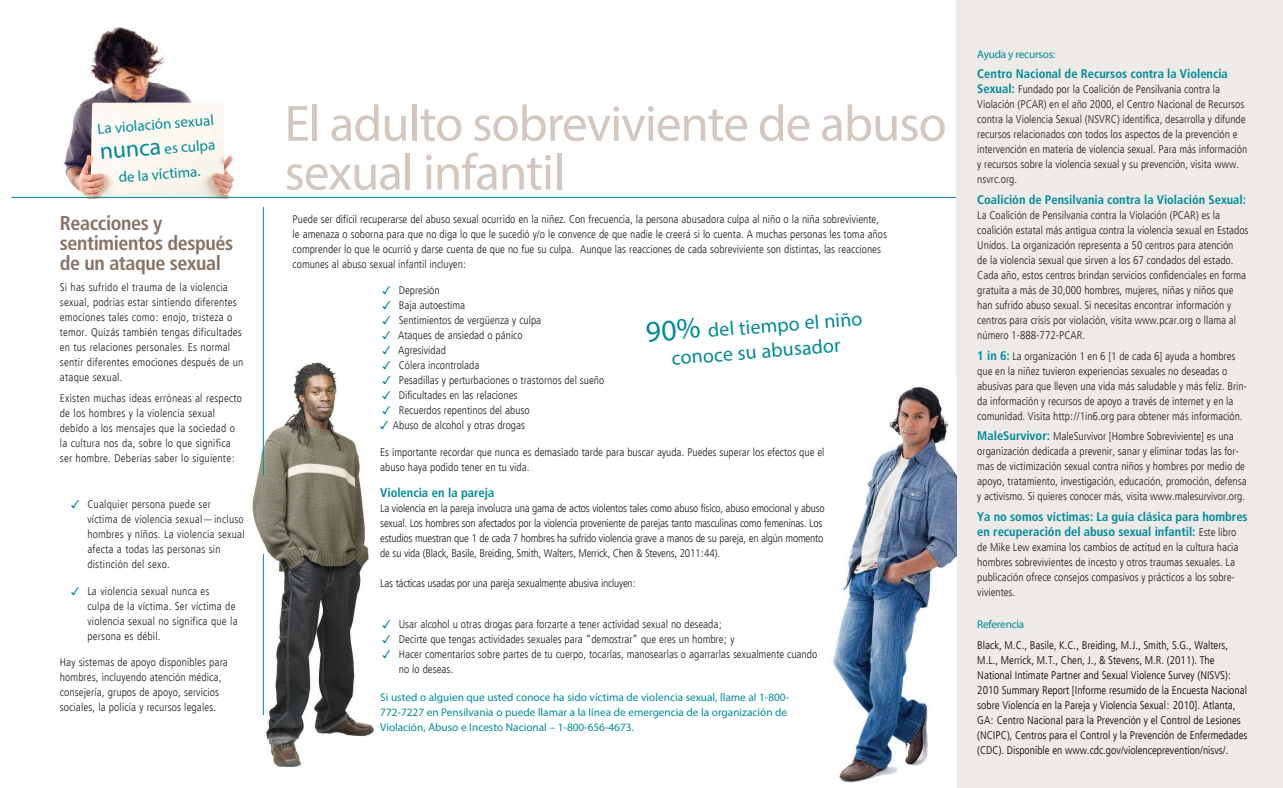
<style>
.page{position:relative;width:1283px;height:788px;background:#fff}
.page>*{position:absolute;margin:0;border:0;box-sizing:border-box;transform-origin:0 0}
.t1{font:51.25px/48.8px "Myriad Pro";letter-spacing:-.02em;color:#d3c7c0}
.t2{font:700 condensed 20px/20px "Frutiger";letter-spacing:-.02em;color:#877367}
.t3{font:20px "Myriad Pro";color:#008b98}
.t4{font:15px/25px "Myriad Pro";color:#008b98;text-align:center}
.body_copy{font:700 condensed 12.5px/15px "Frutiger";color:#008b98}
.body_copy-2{font:300 condensed 11.25px/15px "Frutiger";color:#231f20}
.body_copy-3{font:300 condensed 11.25px/15px "Frutiger";letter-spacing:.02em;color:#231f20}
.body_copy-4{font:300 condensed 11.25px/15px "Frutiger";color:#000}
.body_copy-5{font:300 condensed 11.25px/15px "Frutiger";letter-spacing:-.02em;color:#231f20}
.t5{font:11.25px/15px "Myriad Pro";color:#008b98}
.t6{font:11.25px "Myriad Pro";letter-spacing:-.02em;color:#008b98}
.s1{font-size:23.75px}
.s2{font-family:"Monotype Sorts";font-weight:400;font-stretch:normal;color:#008b98}
.s3{font-size:30px}
.s4{font-weight:700;font-size:12.5px;color:#008b98}
.s5{font-weight:300;font-size:11.25px;color:#231f20}
</style>
<div class="page">
<img style="left:56px;top:26px;width:186px;height:171px">
<hr style="left:11px;top:197px;width:1019px;height:1px;background:#008b98">
<div style="left:956px;top:0;width:326px;height:788px;background:#eeeae8"></div>
<img style="left:252px;top:355px;width:123px;height:412px">
<img style="left:833px;top:387px;width:123px;height:396px">
<hr style="left:263px;top:207px;width:1px;height:268px;background:#008b98">
<hr style="left:263px;top:554px;width:1px;height:161px;background:#008b98">
<p class="t4" style="left:97px;top:116px;width:118px;rotate:-4deg">La violación sexual <span class="s1">nunca</span> es culpa de la víctima.</p>
<p class="t1" style="left:284px;top:98px;width:663px">El adulto sobreviviente de abuso sexual infantil</p>
<p class="t2" style="left:60px;top:213px;width:175px">Reacciones y sentimientos después de un ataque sexual</p>
<p class="body_copy-3" style="left:60px;top:279px;width:185px">Si has sufrido el trauma de la violencia sexual, podrías estar sintiendo diferentes emociones tales como: enojo, tristeza o temor. Quizás también tengas dificultades en tus relaciones personales. Es normal sentir diferentes emociones después de un ataque sexual.</p>
<p class="body_copy-3" style="left:60px;top:390px;width:184px">Existen muchas ideas erróneas al respecto de los hombres y la violencia sexual debido a los mensajes que la sociedad o la cultura nos da, sobre lo que significa ser hombre. Deberías saber lo siguiente:</p>
<p class="body_copy-3" style="left:87px;top:497px;width:159px;text-indent:-16px"><span class="s2">3</span> Cualquier persona puede ser<br>víctima de violencia sexual—incluso hombres y niños. La violencia sexual afecta a todas las personas sin distinción del sexo.</p>
<p class="body_copy-3" style="left:87px;top:583px;width:152px;text-indent:-16px"><span class="s2">3</span> La violencia sexual nunca es<br>culpa de la víctima. Ser víctima de violencia sexual no significa que la persona es débil.</p>
<p class="body_copy-2" style="left:60px;top:654px;width:170px">Hay sistemas de apoyo disponibles para hombres, incluyendo atención médica, consejería, grupos de apoyo, servicios sociales, la policía y recursos legales.</p>
<p class="body_copy-2" style="left:292px;top:212px;width:596px">Puede ser difícil recuperarse del abuso sexual ocurrido en la niñez. Con frecuencia, la persona abusadora culpa al niño o la niña sobreviviente, le amenaza o soborna para que no diga lo que le sucedió y/o le convence de que nadie le creerá si lo cuenta. A muchas personas les toma años comprender lo que le ocurrió y darse cuenta de que no fue su culpa. Aunque las reacciones de cada sobreviviente son distintas, las reacciones comunes al abuso sexual infantil incluyen:</p>
<p class="body_copy-2" style="left:382px;top:283px;width:59px"><span class="s2">3</span> Depresión</p>
<p class="body_copy-2" style="left:382px;top:298px;width:84px"><span class="s2">3</span> Baja autoestima</p>
<p class="body_copy-2" style="left:382px;top:313px;width:160px"><span class="s2">3</span> Sentimientos de vergüenza y culpa</p>
<p class="body_copy-2" style="left:382px;top:328px;width:142px"><span class="s2">3</span> Ataques de ansiedad o pánico</p>
<p class="body_copy-2" style="left:382px;top:343px;width:65px"><span class="s2">3</span> Agresividad</p>
<p class="body_copy-2" style="left:382px;top:358px;width:98px"><span class="s2">3</span> Cólera incontrolada</p>
<p class="body_copy-2" style="left:382px;top:373px;width:223px"><span class="s2">3</span> Pesadillas y perturbaciones o trastornos del sueño</p>
<p class="body_copy-2" style="left:382px;top:388px;width:136px"><span class="s2">3</span> Dificultades en las relaciones</p>
<p class="body_copy-2" style="left:382px;top:403px;width:149px"><span class="s2">3</span> Recuerdos repentinos del abuso</p>
<p class="body_copy-2" style="left:380px;top:418px;width:146px"><span class="s2">3</span> Abuso de alcohol y otras drogas</p>
<p class="body_copy-2" style="left:380px;top:444px;width:446px">Es importante recordar que nunca es demasiado tarde para buscar ayuda. Puedes superar los efectos que el abuso haya podido tener en tu vida.</p>
<p class="body_copy" style="left:380px;top:485px;width:115px">Violencia en la pareja</p>
<p class="body_copy-5" style="left:380px;top:500px;width:446px">La violencia en la pareja involucra una gama de actos violentos tales como abuso físico, abuso emocional y abuso sexual. Los hombres son afectados por la violencia proveniente de parejas tanto masculinas como femeninas. Los estudios muestran que 1 de cada 7 hombres ha sufrido violencia grave a manos de su pareja, en algún momento de su vida (Black, Basile, Breiding, Smith, Walters, Merrick, Chen &amp; Stevens, 2011:44).</p>
<p class="body_copy-5" style="left:380px;top:575px;width:258px">Las tácticas usadas por una pareja sexualmente abusiva incluyen:</p>
<p class="body_copy-2" style="left:383px;top:617px;width:341px"><span class="s2">3</span> Usar alcohol u otras drogas para forzarte a tener actividad sexual no deseada;</p>
<p class="body_copy-2" style="left:383px;top:632px;width:353px"><span class="s2">3</span> Decirte que tengas actividades sexuales para “demostrar” que eres un hombre; y</p>
<p class="body_copy-2" style="left:399px;top:647px;width:420px;text-indent:-16px"><span class="s2">3</span> Hacer comentarios sobre partes de tu cuerpo, tocarlas, manosearlas o agarrarlas sexualmente cuando no lo deseas.</p>
<p class="t3" style="left:645px;top:322px;width:218px;rotate:-4deg"><span class="s3">90%</span> del tiempo el niño</p>
<p class="t3" style="left:671px;top:345px;width:171px;rotate:-4deg">conoce su abusador</p>
<p class="t5" style="left:380px;top:689px;width:410px">Si usted o alguien que usted conoce ha sido víctima de violencia sexual, llame al 1-800-<br>772-7227 en Pensilvania o puede llamar a la línea de emergencia de la organización de<br>Violación, Abuso e Incesto Nacional – 1-800-656-4673.</p>
<p class="t6" style="left:977px;top:47px;width:79px">Ayuda y recursos:</p>
<p class="body_copy" style="left:977px;top:66px;width:252px">Centro Nacional de Recursos contra la Violencia</p>
<p class="body_copy-2" style="left:977px;top:82px;width:271px"><span class="s4">Sexual:</span> Fundado por la Coalición de Pensilvania contra la Violación (PCAR) en el año 2000, el Centro Nacional de Recursos contra la Violencia Sexual (NSVRC) identifica, desarrolla y difunde recursos relacionados con todos los aspectos de la prevención e intervención en materia de violencia sexual. Para más información y recursos sobre la violencia sexual y su prevención, visita www. nsvrc.org.</p>
<p class="body_copy" style="left:977px;top:192px;width:270px">Coalición de Pensilvania contra la Violación Sexual:</p>
<p class="body_copy-2" style="left:977px;top:207px;width:273px">La Coalición de Pensilvania contra la Violación (PCAR) es la coalición estatal más antigua contra la violencia sexual en Estados Unidos. La organización representa a 50 centros para atención<br>de la violencia sexual que sirven a los 67 condados del estado.<br>Cada año, estos centros brindan servicios confidenciales en forma gratuita a más de 30,000 hombres, mujeres, niñas y niños que han sufrido abuso sexual. Si necesitas encontrar información y centros para crisis por violación, visita www.pcar.org o llama al número 1-888-772-PCAR.</p>
<p class="body_copy-2" style="left:977px;top:348px;width:271px"><span class="s4">1 in 6:</span> La organización 1 en 6 [1 de cada 6] ayuda a hombres que en la niñez tuvieron experiencias sexuales no deseadas o abusivas para que lleven una vida más saludable y más feliz. Brin&shy;da información y recursos de apoyo a través de internet y en la comunidad. Visita http://1in6.org para obtener más información.</p>
<p class="body_copy-2" style="left:977px;top:429px;width:271px"><span class="s4">MaleSurvivor:</span> MaleSurvivor [Hombre Sobreviviente] es una organización dedicada a prevenir, sanar y eliminar todas las for&shy;mas de victimización sexual contra niños y hombres por medio de apoyo, tratamiento, investigación, educación, promoción, defensa y activismo. Si quieres conocer más, visita www.malesurvivor.org.</p>
<p class="body_copy" style="left:977px;top:509px;width:272px">Ya no somos víctimas: La guía clásica para hombres en recuperación del abuso sexual infantil: <span class="s5">Este libro</span></p>
<p class="body_copy-2" style="left:977px;top:539px;width:263px">de Mike Lew examina los cambios de actitud en la cultura hacia hombres sobrevivientes de incesto y otros traumas sexuales. La publicación ofrece consejos compasivos y prácticos a los sobre&shy;vivientes.</p>
<p class="t6" style="left:977px;top:617px;width:49px">Referencia</p>
<p class="body_copy-4" style="left:977px;top:637px;width:272px">Black, M.C., Basile, K.C., Breiding, M.J., Smith, S.G., Walters, M.L., Merrick, M.T., Chen, J., &amp; Stevens, M.R. (2011). The National Intimate Partner and Sexual Violence Survey (NISVS):<br>2010 Summary Report [Informe resumido de la Encuesta Nacional sobre Violencia en la Pareja y Violencia Sexual: 2010]. Atlanta, GA: Centro Nacional para la Prevención y el Control de Lesiones (NCIPC), Centros para el Control y la Prevención de Enfermedades (CDC). Disponible en www.cdc.gov/violenceprevention/nisvs/.</p>
</div>
